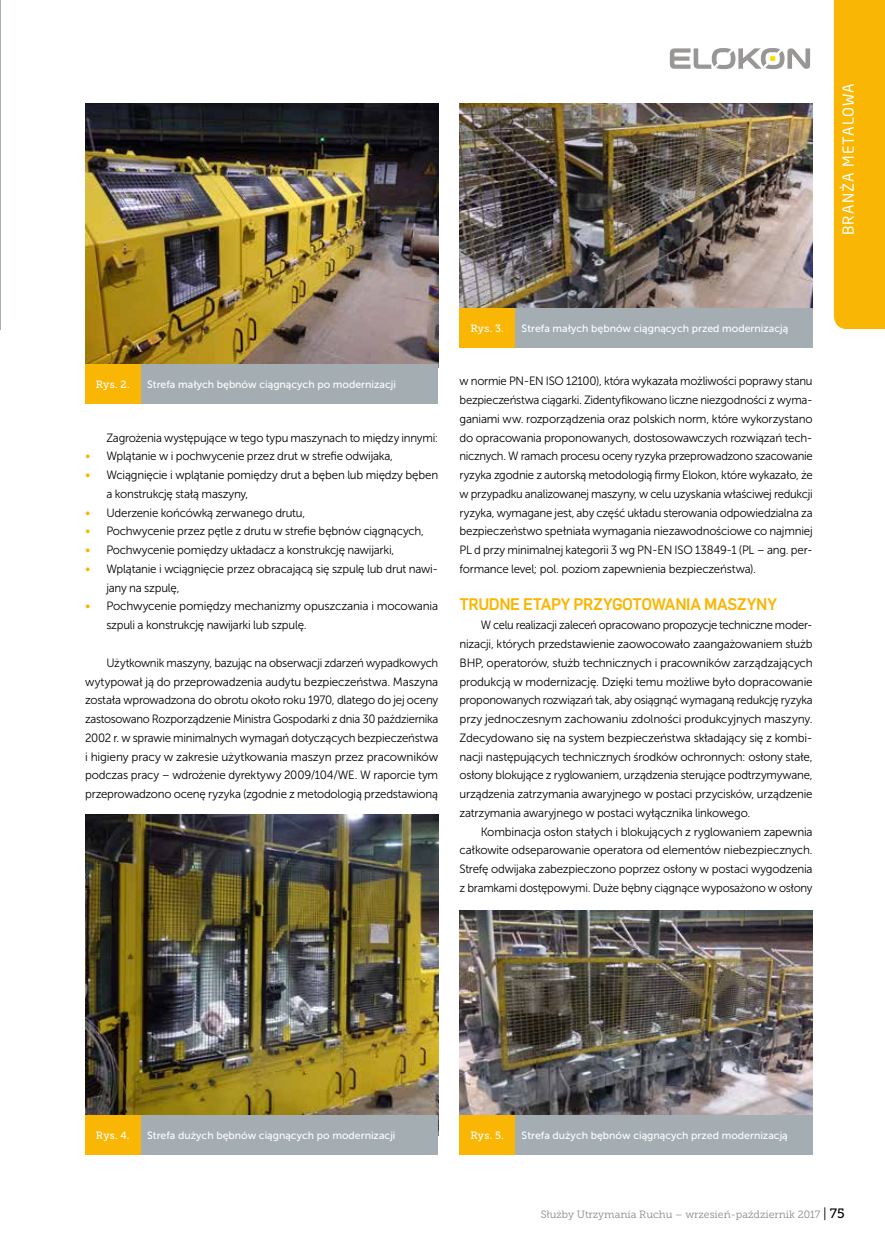
<style>
.page{position:relative;width:885px;height:1251px;background:#fff}
.page>*{position:absolute;margin:0;border:0;box-sizing:border-box;transform-origin:0 0}
.t1{font:500 16.5px "Flama";letter-spacing:-.02em;color:#f9b605;scale:.96 1}
.t2{font:15px "Neo Sans Pl";letter-spacing:.07em;color:#fff}
.t3{font:12px/18.8px "Museo Sans 300";letter-spacing:-.02em;color:#000;text-align:justify;scale:.95 1}
.t4{font:12px/18.8px "Museo Sans 300";letter-spacing:-.02em;color:#000;text-align:justify;scale:.93 1}
.t5{font:12px/18.8px "Museo Sans 300";letter-spacing:-.02em;color:#000;text-align:justify;scale:.94 1}
.t6{font:12px/18.8px "Museo Sans 300";letter-spacing:-.02em;color:#000;scale:.96 1}
.t7{font:12px/18.8px "Museo Sans 300";letter-spacing:-.02em;color:#000}
.t8{font:10.5px "Museo Sans 500";color:#fff}
.t9{font:10.5px "Museo Slab 300";color:#87888a}
.t10{font:10.5px "Museo Slab 500";letter-spacing:.02em;color:#fff}
.t11{font:10.5px "Museo Sans 500";color:#f9b605}
.s1{font-size:13.5px;color:#000}
.s2{font-family:"Museo Slab 500";font-size:13.5px;color:#000}
</style>
<div class="page">
<div style="left:833px;top:0;width:51px;height:329px;background:#f9b605"></div>
<hr style="left:0;top:0;width:1px;height:329px;background:#a3adb2">
<svg style="left:669px;top:48px;width:141px;height:21px"></svg>
<img style="left:459px;top:910px;width:353px;height:205px">
<img style="left:459px;top:104px;width:353px;height:204px">
<img style="left:85px;top:814px;width:353px;height:301px">
<img style="left:85px;top:104px;width:353px;height:261px">
<div style="left:513px;top:1115px;width:299px;height:39px;background:#a3adb2"></div>
<div style="left:459px;top:1115px;width:55px;height:39px;background:#f9b605"></div>
<div style="left:513px;top:308px;width:299px;height:40px;background:#a3adb2"></div>
<div style="left:459px;top:308px;width:55px;height:40px;background:#f9b605"></div>
<div style="left:139px;top:1115px;width:299px;height:39px;background:#a3adb2"></div>
<div style="left:85px;top:1115px;width:55px;height:39px;background:#f9b605"></div>
<div style="left:139px;top:365px;width:299px;height:39px;background:#a3adb2"></div>
<div style="left:85px;top:365px;width:55px;height:39px;background:#f9b605"></div>
<p class="t2" style="left:838px;top:235px;width:154px;rotate:-90deg">BRANŻA METALOWA</p>
<p class="t10" style="left:96px;top:379px;width:35px">Rys. 2.</p>
<p class="t8" style="left:147px;top:379px;width:250px">Strefa małych bębnów ciągnących po modernizacji</p>
<p class="t3" style="left:106px;top:428px;width:351px">Zagrożenia występujące w tego typu maszynach to między innymi:</p>
<p class="t11" style="left:85px;top:451px;width:7px">∞</p>
<p class="t6" style="left:106px;top:447px;width:300px">Wplątanie w i pochwycenie przez drut w strefie odwijaka,</p>
<p class="t11" style="left:85px;top:469px;width:7px">∞</p>
<p class="t6" style="left:106px;top:465px;width:347px">Wciągnięcie i wplątanie pomiędzy drut a bęben lub między bęben a konstrukcję stałą maszyny,</p>
<p class="t11" style="left:85px;top:507px;width:7px">∞</p>
<p class="t6" style="left:106px;top:503px;width:209px">Uderzenie końcówką zerwanego drutu,</p>
<p class="t11" style="left:85px;top:526px;width:7px">∞</p>
<p class="t6" style="left:106px;top:522px;width:332px">Pochwycenie przez pętle z drutu w strefie bębnów ciągnących,</p>
<p class="t11" style="left:85px;top:544px;width:7px">∞</p>
<p class="t6" style="left:106px;top:540px;width:301px">Pochwycenie pomiędzy układacz a konstrukcję nawijarki,</p>
<p class="t11" style="left:85px;top:563px;width:7px">∞</p>
<p class="t6" style="left:106px;top:559px;width:347px">Wplątanie i wciągnięcie przez obracającą się szpulę lub drut nawi&shy;jany na szpulę,</p>
<p class="t11" style="left:85px;top:601px;width:7px">∞</p>
<p class="t7" style="left:106px;top:597px;width:333px">Pochwycenie pomiędzy mechanizmy opuszczania i mocowania szpuli a konstrukcję nawijarki lub szpulę.</p>
<p class="t5" style="left:85px;top:653px;width:377px;text-indent:21px">Użytkownik maszyny, bazując na obserwacji zdarzeń wypadkowych wytypował ją do przeprowadzenia audytu bezpieczeństwa. Maszyna została wprowadzona do obrotu około roku 1970, dlatego do jej oceny zastosowano Rozporządzenie Ministra Gospodarki z dnia 30 października 2002 r. w sprawie minimalnych wymagań dotyczących bezpieczeństwa i higieny pracy w zakresie użytkowania maszyn przez pracowników podczas pracy – wdrożenie dyrektywy 2009/104/WE. W raporcie tym przeprowadzono ocenę ryzyka (zgodnie z metodologią przedstawioną</p>
<p class="t10" style="left:470px;top:322px;width:35px">Rys. 3.</p>
<p class="t8" style="left:521px;top:322px;width:268px">Strefa małych bębnów ciągnących przed modernizacją</p>
<p class="t3" style="left:459px;top:372px;width:373px">w normie PN-EN ISO 12100), która wykazała możliwości poprawy stanu bezpieczeństwa ciągarki. Zidentyfikowano liczne niezgodności z wyma&shy;ganiami ww. rozporządzenia oraz polskich norm, które wykorzystano do opracowania proponowanych, dostosowawczych rozwiązań tech&shy;nicznych. W ramach procesu oceny ryzyka przeprowadzono szacowanie ryzyka zgodnie z autorską metodologią firmy Elokon, które wykazało, że w przypadku analizowanej maszyny, w celu uzyskania właściwej redukcji ryzyka, wymagane jest, aby część układu sterowania odpowiedzialna za bezpieczeństwo spełniała wymagania niezawodnościowe co najmniej PL d przy minimalnej kategorii 3 wg PN-EN ISO 13849-1 (PL – ang. per&shy;formance level; pol. poziom zapewnienia bezpieczeństwa).</p>
<h1 class="t1" style="left:459px;top:592px;width:332px">TRUDNE ETAPY PRZYGOTOWANIA MASZYNY</h1>
<p class="t4" style="left:459px;top:615px;width:381px;text-indent:21px">W celu realizacji zaleceń opracowano propozycje techniczne moder&shy;nizacji, których przedstawienie zaowocowało zaangażowaniem służb BHP, operatorów, służb technicznych i pracowników zarządzających produkcją w modernizację. Dzięki temu możliwe było dopracowanie proponowanych rozwiązań tak, aby osiągnąć wymaganą redukcję ryzyka przy jednoczesnym zachowaniu zdolności produkcyjnych maszyny.<br>Zdecydowano się na system bezpieczeństwa składający się z kombi&shy;nacji następujących technicznych środków ochronnych: osłony stałe, osłony blokujące z ryglowaniem, urządzenia sterujące podtrzymywane, urządzenia zatrzymania awaryjnego w postaci przycisków, urządzenie zatrzymania awaryjnego w postaci wyłącznika linkowego.</p>
<p class="t7" style="left:459px;top:822px;width:354px;text-align:justify;text-indent:21px">Kombinacja osłon stałych i blokujących z ryglowaniem zapewnia całkowite odseparowanie operatora od elementów niebezpiecznych.<br>Strefę odwijaka zabezpieczono poprzez osłony w postaci wygodzenia z bramkami dostępowymi. Duże bębny ciągnące wyposażono w osłony</p>
<p class="t10" style="left:96px;top:1129px;width:35px">Rys. 4.</p>
<p class="t8" style="left:147px;top:1129px;width:250px">Strefa dużych bębnów ciągnących po modernizacji</p>
<p class="t10" style="left:470px;top:1129px;width:35px">Rys. 5.</p>
<p class="t8" style="left:521px;top:1129px;width:268px">Strefa dużych bębnów ciągnących przed modernizacją</p>
<p class="t9" style="left:541px;top:1208px;width:305px">Służby Utrzymania Ruchu – wrzesień-październik 2017 <span class="s1">|</span> <span class="s2">75</span></p>
</div>
